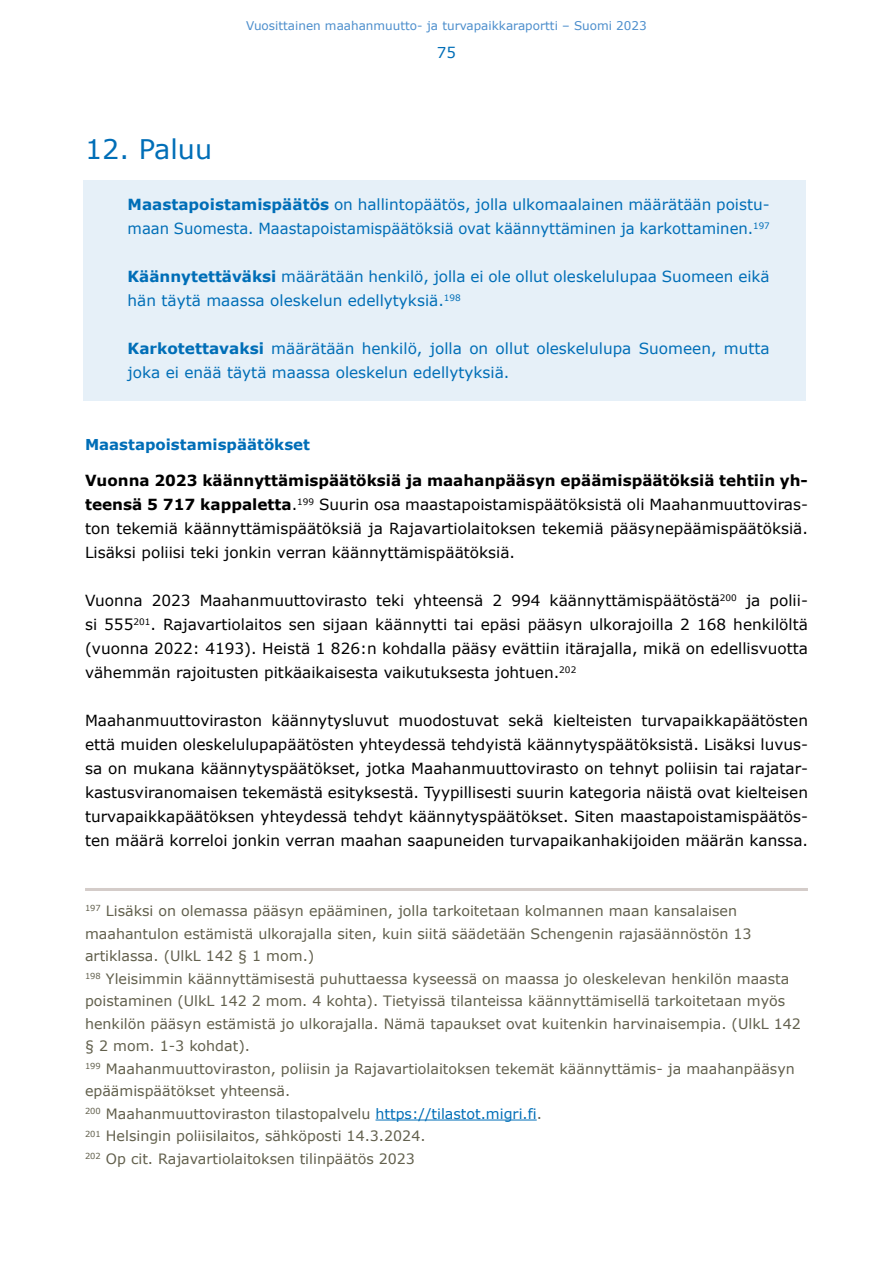
<style>
.page{position:relative;width:893px;height:1263px;background:#fff}
.page>*{position:absolute;margin:0;border:0;box-sizing:border-box;transform-origin:0 0}
.Otsikko_18_24_pt_H1{font:27px "Verdana";color:#006eb7}
.Leipäteksti_9_12_pt_FIN_p{font:15.3px/24px "Verdana";color:#000;text-align:justify}
.Leipäteksti_9_12_pt_FIN_p-2{font:15.3px/24px "Verdana";color:#006eb7}
.väliotsikot_FIN_H2{font:700 15px "Verdana";color:#006eb7}
.t1{font:15px "Verdana";color:#006eb7}
.lähteet_p{font:14.25px/22.5px "Verdana";color:#62604d}
.t2{font:12px "Verdana";color:#4c8ecc}
.s1{font-weight:700}
.s2{color:#006eb7}
</style>
<div class="page">
<div style="left:83px;top:181px;width:723px;height:220px;background:#e6f0f8"></div>
<hr style="left:85px;top:888px;width:723px;height:3px;background:#d4ccc9">
<hr style="left:375px;top:1119px;width:162px;height:1px;background:#006eb7">
<p class="t2" style="left:246px;top:18px;width:402px">Vuosittainen maahanmuutto- ja turvapaikkaraportti – Suomi 2023</p>
<p class="t1" style="left:437px;top:43px;width:21px">75</p>
<h1 class="Otsikko_18_24_pt_H1" style="left:85px;top:132px;width:129px">12. Paluu</h1>
<p class="Leipäteksti_9_12_pt_FIN_p-2" style="left:128px;top:193px;width:644px"><span class="s1">Maastapoistamispäätös</span> on hallintopäätös, jolla ulkomaalainen määrätään poistu&shy;maan Suomesta. Maastapoistamispäätöksiä ovat käännyttäminen ja karkottaminen.<sup>197</sup></p>
<p class="Leipäteksti_9_12_pt_FIN_p-2" style="left:128px;top:265px;width:644px"><span class="s1">Käännytettäväksi</span> määrätään henkilö, jolla ei ole ollut oleskelulupaa Suomeen eikä hän täytä maassa oleskelun edellytyksiä.<sup>198</sup></p>
<p class="Leipäteksti_9_12_pt_FIN_p-2" style="left:128px;top:337px;width:644px"><span class="s1">Karkotettavaksi</span> määrätään henkilö, jolla on ollut oleskelulupa Suomeen, mutta joka ei enää täytä maassa oleskelun edellytyksiä.</p>
<h2 class="väliotsikot_FIN_H2" style="left:85px;top:435px;width:227px">Maastapoistamispäätökset</h2>
<p class="Leipäteksti_9_12_pt_FIN_p" style="left:85px;top:469px;width:724px"><span class="s1">Vuonna 2023 käännyttämispäätöksiä ja maahanpääsyn epäämispäätöksiä tehtiin yh&shy;teensä 5 717 kappaletta</span>.<sup>199</sup> Suurin osa maastapoistamispäätöksistä oli Maahanmuuttoviras&shy;ton tekemiä käännyttämispäätöksiä ja Rajavartiolaitoksen tekemiä pääsynepäämispäätöksiä.<br>Lisäksi poliisi teki jonkin verran käännyttämispäätöksiä.</p>
<p class="Leipäteksti_9_12_pt_FIN_p" style="left:85px;top:589px;width:724px">Vuonna 2023 Maahanmuuttovirasto teki yhteensä 2 994 käännyttämispäätöstä<sup>200</sup> ja polii&shy;si 555<sup>201</sup>. Rajavartiolaitos sen sijaan käännytti tai epäsi pääsyn ulkorajoilla 2 168 henkilöltä (vuonna 2022: 4193). Heistä 1 826:n kohdalla pääsy evättiin itärajalla, mikä on edellisvuotta vähemmän rajoitusten pitkäaikaisesta vaikutuksesta johtuen.<sup>202</sup></p>
<p class="Leipäteksti_9_12_pt_FIN_p" style="left:85px;top:709px;width:724px">Maahanmuuttoviraston käännytysluvut muodostuvat sekä kielteisten turvapaikkapäätösten että muiden oleskelulupapäätösten yhteydessä tehdyistä käännytyspäätöksistä. Lisäksi luvus&shy;sa on mukana käännytyspäätökset, jotka Maahanmuuttovirasto on tehnyt poliisin tai rajatar&shy;kastusviranomaisen tekemästä esityksestä. Tyypillisesti suurin kategoria näistä ovat kielteisen turvapaikkapäätöksen yhteydessä tehdyt käännytyspäätökset. Siten maastapoistamispäätös&shy;ten määrä korreloi jonkin verran maahan saapuneiden turvapaikanhakijoiden määrän kanssa.</p>
<p class="lähteet_p" style="left:85px;top:900px;width:668px"><sup>197</sup> Lisäksi on olemassa pääsyn epääminen, jolla tarkoitetaan kolmannen maan kansalaisen maahantulon estämistä ulkorajalla siten, kuin siitä säädetään Schengenin rajasäännöstön 13 artiklassa. (UlkL 142 § 1 mom.)</p>
<p class="lähteet_p" style="left:85px;top:967px;width:717px"><sup>198</sup> Yleisimmin käännyttämisestä puhuttaessa kyseessä on maassa jo oleskelevan henkilön maasta poistaminen (UlkL 142 2 mom. 4 kohta). Tietyissä tilanteissa käännyttämisellä tarkoitetaan myös henkilön pääsyn estämistä jo ulkorajalla. Nämä tapaukset ovat kuitenkin harvinaisempia. (UlkL 142 § 2 mom. 1-3 kohdat).</p>
<p class="lähteet_p" style="left:85px;top:1057px;width:711px"><sup>199</sup> Maahanmuuttoviraston, poliisin ja Rajavartiolaitoksen tekemät käännyttämis- ja maahanpääsyn epäämispäätökset yhteensä.</p>
<p class="lähteet_p" style="left:85px;top:1102px;width:458px"><sup>200</sup> Maahanmuuttoviraston tilastopalvelu <span class="s2">https://tilastot.migri.fi</span>.</p>
<p class="lähteet_p" style="left:85px;top:1125px;width:342px"><sup>201</sup> Helsingin poliisilaitos, sähköposti 14.3.2024.</p>
<p class="lähteet_p" style="left:85px;top:1147px;width:331px"><sup>202</sup> Op cit. Rajavartiolaitoksen tilinpäätös 2023</p>
</div>
